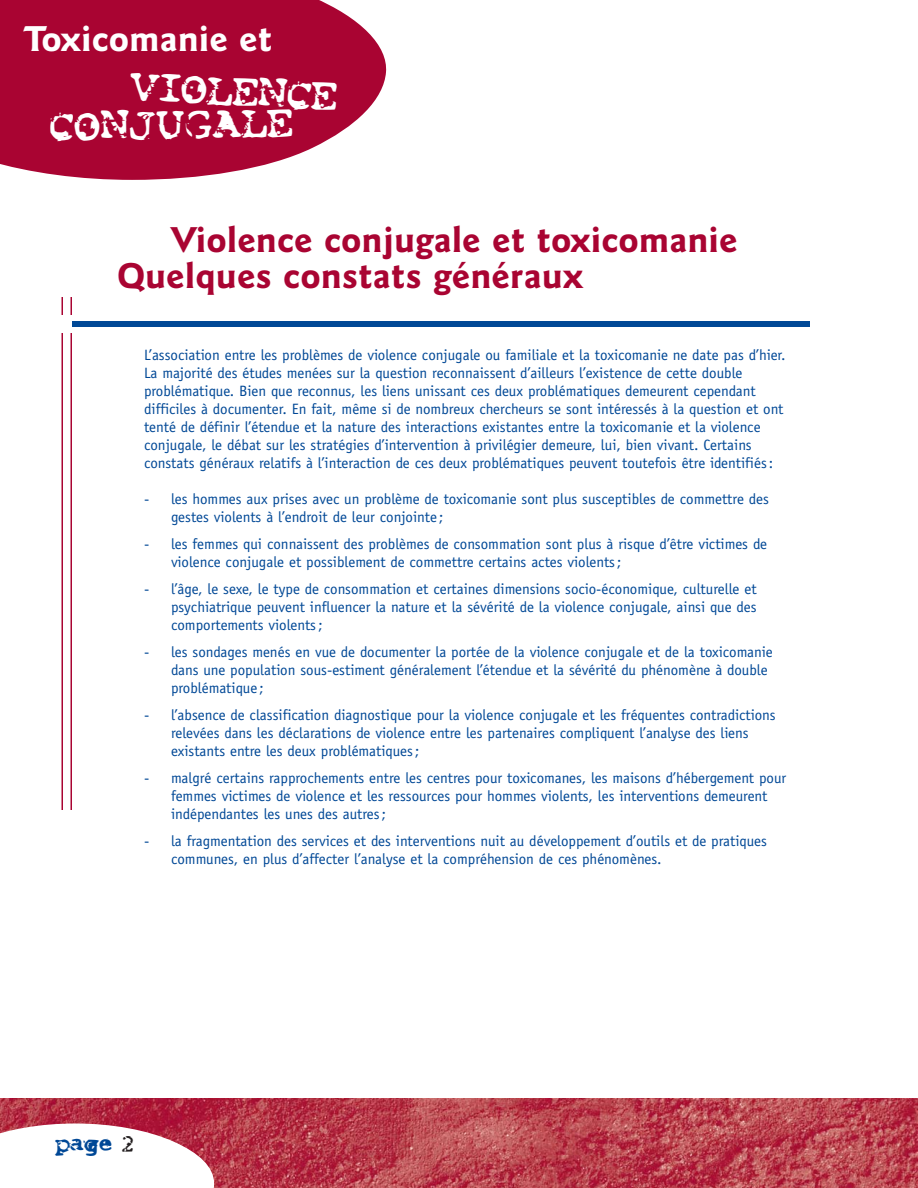
<style>
.page{position:relative;width:918px;height:1188px;background:#fff}
.page>*{position:absolute;margin:0;border:0;box-sizing:border-box;transform-origin:0 0}
.t1{font:37.5px "Smash";color:#fff}
.t2{font:700 36px/36px "Goudy Sans IT Cby BT";color:#a90432}
.t3{font:700 36px "Goudy Sans IT Cby BT";color:#fff}
.t4{font:21px "Smash";color:#004896}
.t5{font:15px/18px "Officina Sans";color:#004896}
.s1{color:#231f20}
</style>
<div class="page">
<img style="left:0;top:1098px;width:918px;height:90px">
<svg style="left:0;top:1124px;width:214px;height:64px"></svg>
<hr style="left:62px;top:297px;width:1px;height:513px;background:#a90432">
<hr style="left:70px;top:297px;width:2px;height:513px;background:#a90432">
<svg style="left:0;top:0;width:387px;height:180px;background:#b3224a"></svg>
<div style="left:0;top:315px;width:108px;height:18px;background:#fff"></div>
<div style="left:72px;top:321px;width:738px;height:6px;background:#004896"></div>
<h2 class="t3" style="left:24px;top:25px;width:250px">Toxicomanie et</h2>
<h1 class="t1" style="left:132px;top:68px;width:209px;rotate:3deg">VIOLENCE</h1>
<h1 class="t1" style="left:50px;top:109px;width:245px;rotate:-1deg">CONJUGALE</h1>
<h2 class="t2" style="left:117px;top:225px;width:622px;text-indent:54px">Violence conjugale et toxicomanie<br>Quelques constats généraux</h2>
<p class="t5" style="left:144px;top:347px;width:643px">L’association entre les problèmes de violence conjugale ou familiale et la toxicomanie ne date pas d’hier.<br>La majorité des études menées sur la question reconnaissent d’ailleurs l’existence de cette double problématique. Bien que reconnus, les liens unissant ces deux problématiques demeurent cependant difficiles à documenter. En fait, même si de nombreux chercheurs se sont intéressés à la question et ont tenté de définir l’étendue et la nature des interactions existantes entre la toxicomanie et la violence conjugale, le débat sur les stratégies d’intervention à privilégier demeure, lui, bien vivant. Certains constats généraux relatifs à l’interaction de ces deux problématiques peuvent toutefois être identifiés:</p>
<p class="t5" style="left:171px;top:491px;width:599px;text-indent:-27px">- les hommes aux prises avec un problème de toxicomanie sont plus susceptibles de commettre des gestes violents à l’endroit de leur conjointe;</p>
<p class="t5" style="left:171px;top:536px;width:598px;text-indent:-27px">- les femmes qui connaissent des problèmes de consommation sont plus à risque d’être victimes de violence conjugale et possiblement de commettre certains actes violents;</p>
<p class="t5" style="left:171px;top:581px;width:587px;text-align:justify;text-indent:-27px">- l’âge, le sexe, le type de consommation et certaines dimensions socio-économique, culturelle et psychiatrique peuvent influencer la nature et la sévérité de la violence conjugale, ainsi que des comportements violents;</p>
<p class="t5" style="left:171px;top:644px;width:603px;text-indent:-27px">- les sondages menés en vue de documenter la portée de la violence conjugale et de la toxicomanie dans une population sous-estiment généralement l’étendue et la sévérité du phénomène à double problématique;</p>
<p class="t5" style="left:171px;top:707px;width:606px;text-indent:-27px">- l’absence de classification diagnostique pour la violence conjugale et les fréquentes contradictions relevées dans les déclarations de violence entre les partenaires compliquent l’analyse des liens existants entre les deux problématiques;</p>
<p class="t5" style="left:171px;top:770px;width:617px;text-indent:-27px">- malgré certains rapprochements entre les centres pour toxicomanes, les maisons d’hébergement pour femmes victimes de violence et les ressources pour hommes violents, les interventions demeurent indépendantes les unes des autres;</p>
<p class="t5" style="left:171px;top:833px;width:598px;text-indent:-27px">- la fragmentation des services et des interventions nuit au développement d’outils et de pratiques communes, en plus d’affecter l’analyse et la compréhension de ces phénomènes.</p>
<h3 class="t4" style="left:56px;top:1134px;width:80px">page <span class="s1">2</span></h3>
</div>
